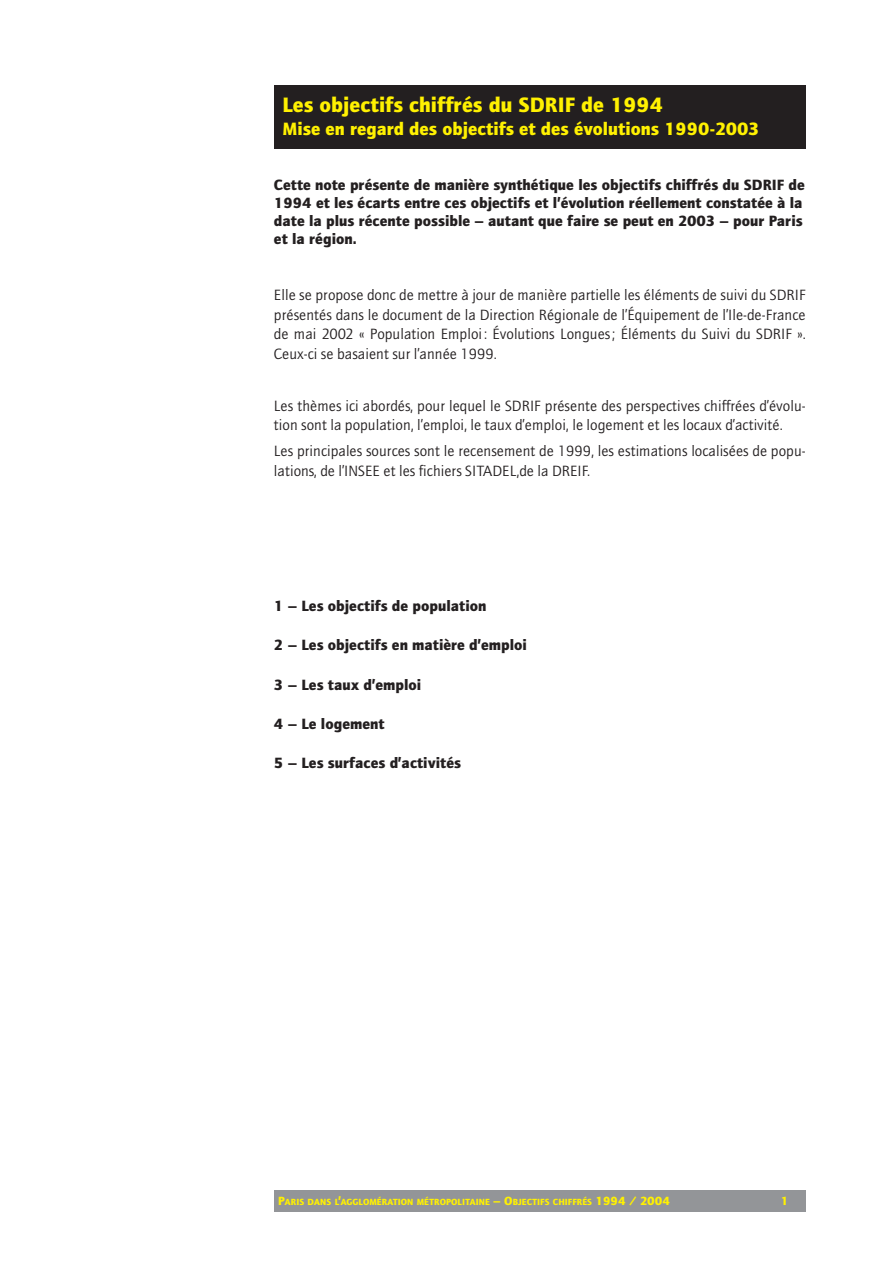
<style>
.page{position:relative;width:893px;height:1263px;background:#fff}
.page>*{position:absolute;margin:0;border:0;box-sizing:border-box;transform-origin:0 0}
.t1{font:900 21px "AT Quay Sans";color:#fff101}
.t2{font:900 18px "AT Quay Sans";color:#fff101}
.t3{font:15px/19.5px "AT Quay Sans";color:#231f20}
.t4{font:900 15px/18px "AT Quay Sans";color:#231f20}
.t5{font:900 12px "AT Quay Sans";color:#fff101}
.t6{font:900 9px "AT Quay Sans";color:#fff101}
.s1{font-size:12px}
</style>
<div class="page">
<div style="left:274px;top:1191px;width:531px;height:21px;background:#939598"></div>
<div style="left:274px;top:85px;width:531px;height:64px;background:#231f20"></div>
<h1 class="t1" style="left:282px;top:97px;width:382px">Les objectifs chiffrés du SDRIF de 1994</h1>
<p class="t2" style="left:282px;top:122px;width:478px">Mise en regard des objectifs et des évolutions 1990-2003</p>
<p class="t4" style="left:274px;top:178px;width:532px">Cette note présente de manière synthétique les objectifs chiffrés du SDRIF de 1994 et les écarts entre ces objectifs et l’évolution réellement constatée à la date la plus récente possible – autant que faire se peut en 2003 – pour Paris et la région.</p>
<p class="t3" style="left:274px;top:287px;width:533px;text-align:justify">Elle se propose donc de mettre à jour de manière partielle les éléments de suivi du SDRIF présentés dans le document de la Direction Régionale de l’Équipement de l’Ile-de-France de mai 2002 « Population Emploi : Évolutions Longues ; Éléments du Suivi du SDRIF ».<br>Ceux-ci se basaient sur l’année 1999.</p>
<p class="t3" style="left:274px;top:397px;width:533px">Les thèmes ici abordés, pour lequel le SDRIF présente des perspectives chiffrées d’évolu&shy;tion sont la population, l’emploi, le taux d’emploi, le logement et les locaux d’activité.</p>
<p class="t3" style="left:274px;top:443px;width:533px">Les principales sources sont le recensement de 1999, les estimations localisées de popu&shy;lations, de l’INSEE et les fichiers SITADEL,de la DREIF.</p>
<p class="t4" style="left:274px;top:599px;width:214px">1 – Les objectifs de population</p>
<p class="t4" style="left:274px;top:638px;width:254px">2 – Les objectifs en matière d’emploi</p>
<p class="t4" style="left:274px;top:677px;width:149px">3 – Les taux d’emploi</p>
<p class="t4" style="left:274px;top:716px;width:112px">4 – Le logement</p>
<p class="t4" style="left:274px;top:756px;width:189px">5 – Les surfaces d’activités</p>
<p class="t6" style="left:278px;top:1198px;width:393px"><span class="s1">P</span>ARIS DANS L<span class="s1">’</span>AGGLOMÉRATION MÉTROPOLITAINE <span class="s1">– O</span>BJECTIFS CHIFFRÉS <span class="s1">1994 / 2004</span></p>
<p class="t5" style="left:780px;top:1196px;width:9px">1</p>
</div>
